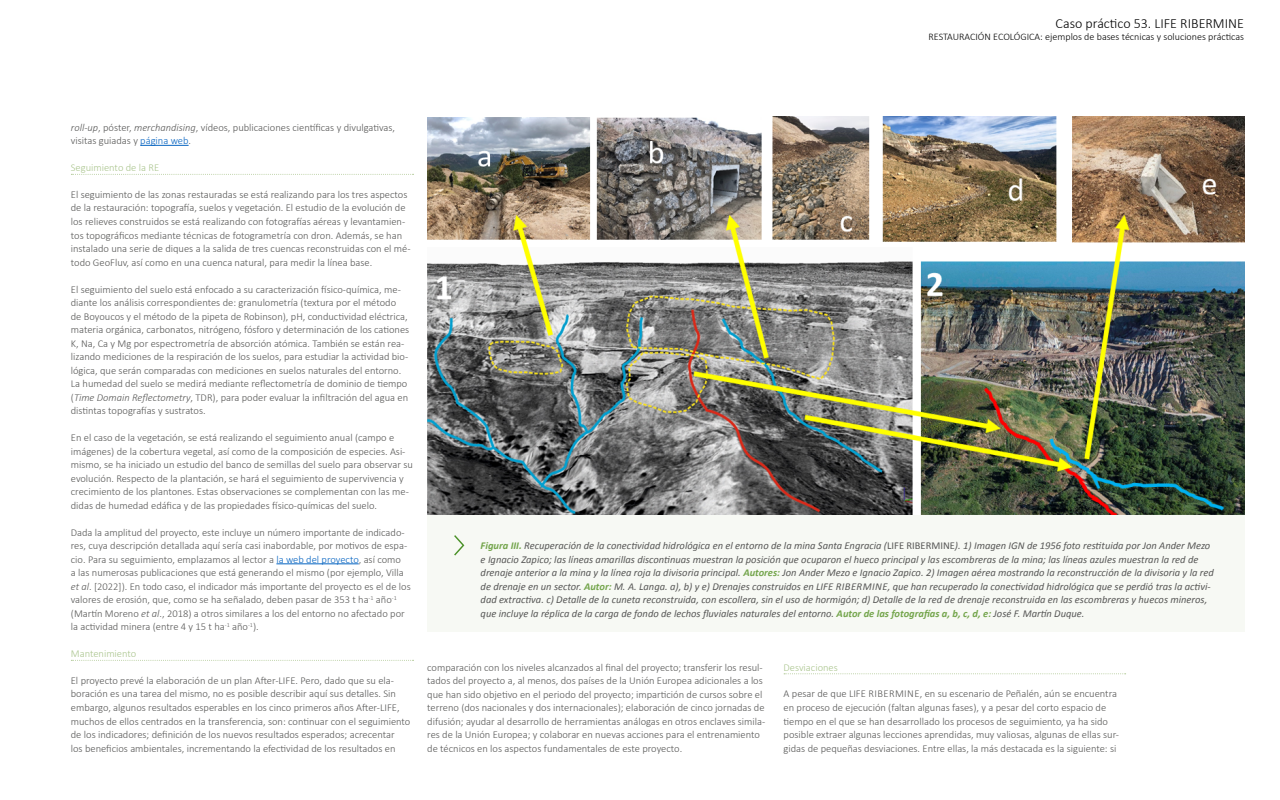
<style>
.page{position:relative;width:1280px;height:800px;background:#fff}
.page>*{position:absolute;margin:0;border:0;box-sizing:border-box;transform-origin:0 0}
.t1{font:300 14px "Calibri";color:#000}
.t2{font:300 10.5px/13.5px "Calibri";color:#575756}
.t3{font:italic 10.5px/13.5px "Calibri";color:#575756}
.t4{font:300 10.5px "Calibri";color:#aac58e}
.t5{font:300 10.1px "Calibri";color:#000}
.s1{font-style:italic}
.s2{color:#0563c1}
.s3{font-weight:700;color:#74a54c}
.s4{font-style:normal}
</style>
<div class="page">
<hr style="left:140px;top:145px;width:49px;height:1px;background:#0563c1">
<svg style="left:71px;top:174px;width:343px;height:1px"></svg>
<hr style="left:276px;top:564px;width:83px;height:1px;background:#0563c1">
<svg style="left:71px;top:660px;width:343px;height:1px"></svg>
<div style="left:427px;top:507px;width:818px;height:125px;background:#f7f9f4"></div>
<svg style="left:454px;top:535px;width:10px;height:21px"></svg>
<img style="left:427px;top:116px;width:818px;height:399px">
<svg style="left:784px;top:673px;width:342px;height:1px"></svg>
<h1 class="t1" style="left:1056px;top:14px;width:190px">Caso práctico 53. LIFE RIBERMINE</h1>
<p class="t5" style="left:928px;top:30px;width:317px">RESTAURACIÓN ECOLÓGICA: ejemplos de bases técnicas y soluciones prácticas</p>
<p class="t2" style="left:71px;top:120px;width:326px"><span class="s1">roll-up</span>, póster, <span class="s1">merchandising</span>, vídeos, publicaciones científicas y divulgativas, visitas guiadas y <span class="s2">página web</span>.</p>
<p class="t4" style="left:71px;top:161px;width:90px">Seguimiento de la RE</p>
<p class="t2" style="left:71px;top:188px;width:341px">El seguimiento de las zonas restauradas se está realizando para los tres aspectos de la restauración: topografía, suelos y vegetación. El estudio de la evolución de los relieves construidos se está realizando con fotografías aéreas y levantamien&shy;tos topográficos mediante técnicas de fotogrametría con dron. Además, se han instalado una serie de diques a la salida de tres cuencas reconstruidas con el mé&shy;todo GeoFluv, así como en una cuenca natural, para medir la línea base.</p>
<p class="t2" style="left:71px;top:282px;width:340px">El seguimiento del suelo está enfocado a su caracterización físico-química, me&shy;diante los análisis correspondientes de: granulometría (textura por el método de Boyoucos y el método de la pipeta de Robinson), pH, conductividad eléctrica, materia orgánica, carbonatos, nitrógeno, fósforo y determinación de los cationes K, Na, Ca y Mg por espectrometría de absorción atómica. También se están rea&shy;lizando mediciones de la respiración de los suelos, para estudiar la actividad bio&shy;lógica, que serán comparadas con mediciones en suelos naturales del entorno.<br>La humedad del suelo se medirá mediante reflectometría de dominio de tiempo (<span class="s1">Time Domain Reflectometry</span>, TDR), para poder evaluar la infiltración del agua en distintas topografías y sustratos.</p>
<p class="t2" style="left:71px;top:431px;width:344px">En el caso de la vegetación, se está realizando el seguimiento anual (campo e imágenes) de la cobertura vegetal, así como de la composición de especies. Asi&shy;mismo, se ha iniciado un estudio del banco de semillas del suelo para observar su evolución. Respecto de la plantación, se hará el seguimiento de supervivencia y crecimiento de los plantones. Estas observaciones se complementan con las me&shy;didas de humedad edáfica y de las propiedades físico-químicas del suelo.</p>
<p class="t2" style="left:71px;top:525px;width:341px">Dada la amplitud del proyecto, este incluye un número importante de indicado&shy;res, cuya descripción detallada aquí sería casi inabordable, por motivos de espa&shy;cio. Para su seguimiento, emplazamos al lector a <span class="s2">la web del proyecto</span>, así como<br>a las numerosas publicaciones que está generando el mismo (por ejemplo, Villa <span class="s1">et al</span>. [2022]). En todo caso, el indicador más importante del proyecto es el de los valores de erosión, que, como se ha señalado, deben pasar de 353 t ha<sup>-1</sup> año<sup>-1 </sup>(Martín Moreno <span class="s1">et al</span>., 2018) a otros similares a los del entorno no afectado por la actividad minera (entre 4 y 15 t ha<sup>-1</sup> año<sup>-1</sup>).</p>
<p class="t4" style="left:71px;top:647px;width:67px">Mantenimiento</p>
<p class="t2" style="left:71px;top:674px;width:341px">El proyecto prevé la elaboración de un plan After-LIFE. Pero, dado que su ela&shy;boración es una tarea del mismo, no es posible describir aquí sus detalles. Sin embargo, algunos resultados esperables en los cinco primeros años After-LIFE, muchos de ellos centrados en la transferencia, son: continuar con el seguimiento de los indicadores; definición de los nuevos resultados esperados; acrecentar<br>los beneficios ambientales, incrementando la efectividad de los resultados en</p>
<p class="t3" style="left:481px;top:538px;width:735px"><span class="s3">Figura III.</span> Recuperación de la conectividad hidrológica en el entorno de la mina Santa Engracia (<span class="s4">LIFE RIBERMINE</span>). 1) Imagen IGN de 1956 foto restituida por Jon Ander Mezo e Ignacio Zapico; las líneas amarillas discontinuas muestran la posición que ocuparon el hueco principal y las escombreras de la mina; las líneas azules muestran la red de drenaje anterior a la mina y la línea roja la divisoria principal. <span class="s3">Autores:</span> Jon Ander Mezo e Ignacio Zapico. 2) Imagen aérea mostrando la reconstrucción de la divisoria y la red de drenaje en un sector. <span class="s3">Autor:</span> M. A. Langa. a), b) y e) Drenajes construidos en LIFE RIBERMINE, que han recuperado la conectividad hidrológica que se perdió tras la activi&shy;dad extractiva. c) Detalle de la cuneta reconstruida, con escollera, sin el uso de hormigón; d) Detalle de la red de drenaje reconstruida en las escombreras y huecos mineros, que incluye la réplica de la carga de fondo de lechos fluviales naturales del entorno. <span class="s3">Autor de las fotografías a, b, c, d, e:</span> José F. Martín Duque.</p>
<p class="t2" style="left:427px;top:660px;width:340px">comparación con los niveles alcanzados al final del proyecto; transferir los resul&shy;tados del proyecto a, al menos, dos países de la Unión Europea adicionales a los que han sido objetivo en el periodo del proyecto; impartición de cursos sobre el terreno (dos nacionales y dos internacionales); elaboración de cinco jornadas de difusión; ayudar al desarrollo de herramientas análogas en otros enclaves simila&shy;res de la Unión Europea; y colaborar en nuevas acciones para el entrenamiento de técnicos en los aspectos fundamentales de este proyecto.</p>
<p class="t4" style="left:784px;top:661px;width:56px">Desviaciones</p>
<p class="t2" style="left:784px;top:687px;width:337px">A pesar de que LIFE RIBERMINE, en su escenario de Peñalén, aún se encuentra en proceso de ejecución (faltan algunas fases), y a pesar del corto espacio de tiempo en el que se han desarrollado los procesos de seguimiento, ya ha sido posible extraer algunas lecciones aprendidas, muy valiosas, algunas de ellas sur&shy;gidas de pequeñas desviaciones. Entre ellas, la más destacada es la siguiente: si</p>
</div>
